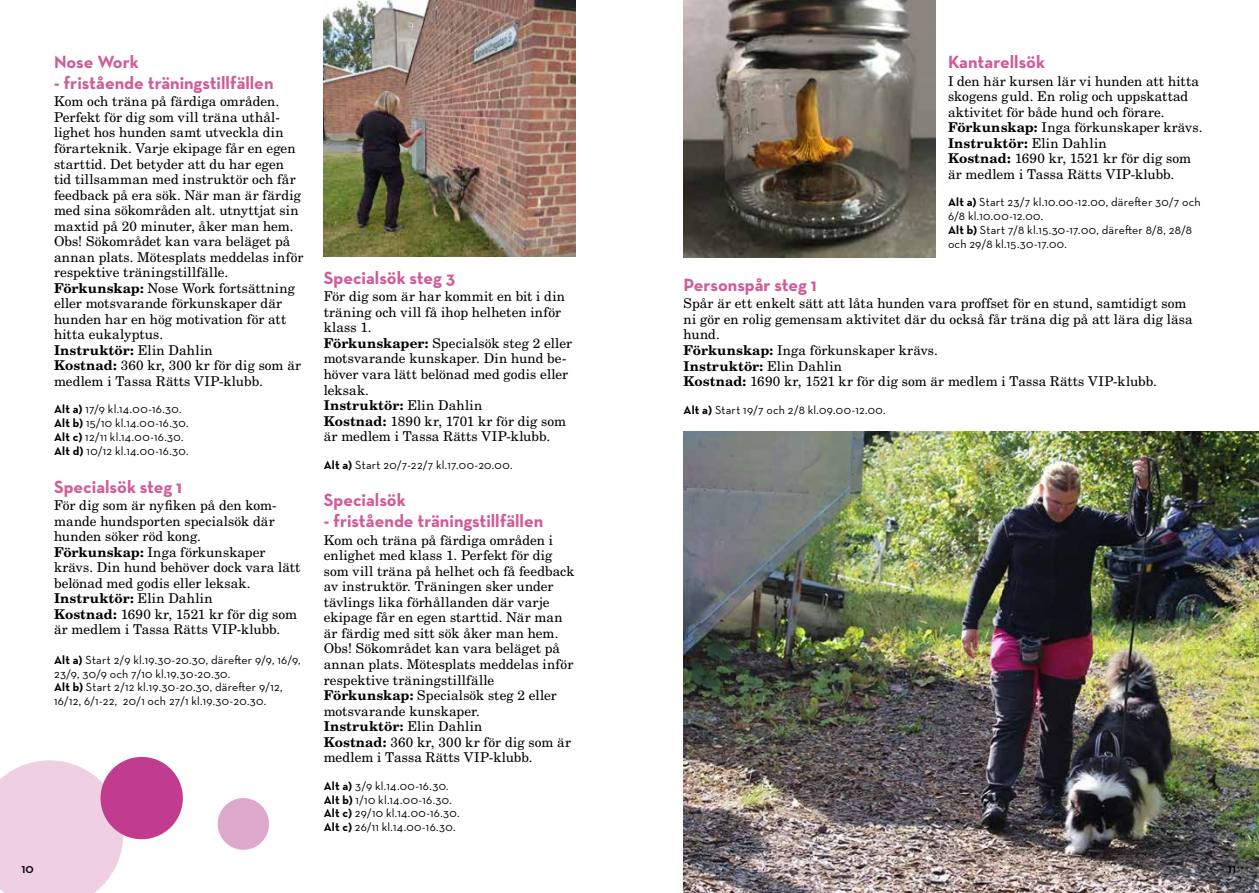
<style>
.page{position:relative;width:1259px;height:893px;background:#fff}
.page>*{position:absolute;margin:0;border:0;box-sizing:border-box;transform-origin:0 0}
.t1{font:700 18px "Neutraface Text";color:#d15b98}
.t2{font:13.5px/15.5px "New Century Schlbk LT Std";letter-spacing:.005em;color:#000}
.t3{font:600 13.5px "Neutraface Text";color:#000}
.t4{font:12px/13.8px "Neutraface Text";letter-spacing:.025em;color:#000}
.s1{font-weight:700}
</style>
<div class="page">
<svg style="left:0;top:760px;width:123px;height:133px;background:#f0d3e5"></svg>
<div style="left:218px;top:798px;width:51px;height:52px;background:#dea7cc;border-radius:50%"></div>
<div style="left:101px;top:757px;width:82px;height:82px;background:#c13c8e;border-radius:50%"></div>
<img style="left:683px;top:432px;width:576px;height:461px">
<img style="left:324px;top:0;width:251px;height:257px">
<img style="left:683px;top:0;width:252px;height:257px">
<h1 class="t1" style="left:54px;top:50px;width:86px">Nose Work</h1>
<h1 class="t1" style="left:54px;top:71px;width:221px">- fristående träningstillfällen</h1>
<p class="t2" style="left:54px;top:94px;width:251px">Kom och träna på färdiga områden.<br>Perfekt för dig som vill träna uthål&shy;lighet hos hunden samt utveckla din förarteknik. Varje ekipage får en egen starttid. Det betyder att du har egen tid tillsamman med instruktör och får feedback på era sök. När man är färdig med sina sökområden alt. utnyttjat sin maxtid på 20 minuter, åker man hem.<br>Obs! Sökområdet kan vara beläget på annan plats. Mötesplats meddelas inför respektive träningstillfälle.<br><span class="s1">Förkunskap:</span> Nose Work fortsättning eller motsvarande förkunskaper där hunden har en hög motivation för att hitta eukalyptus.<br><span class="s1">Instruktör:</span> Elin Dahlin<br><span class="s1">Kostnad:</span> 360 kr, 300 kr för dig som är medlem i Tassa Rätts VIP-klubb.</p>
<p class="t4" style="left:54px;top:402px;width:136px"><span class="s1">Alt a)</span> 17/9 kl.14.00-16.30.<br><span class="s1">Alt b)</span> 15/10 kl.14.00-16.30.<br><span class="s1">Alt c)</span> 12/11 kl.14.00-16.30.<br><span class="s1">Alt d)</span> 10/12 kl.14.00-16.30.</p>
<h1 class="t1" style="left:54px;top:475px;width:130px">Specialsök steg 1</h1>
<p class="t2" style="left:54px;top:498px;width:248px">För dig som är nyfiken på den kom&shy;mande hundsporten specialsök där hunden söker röd kong.<br><span class="s1">Förkunskap:</span> Inga förkunskaper krävs. Din hund behöver dock vara lätt belönad med godis eller leksak.<br><span class="s1">Instruktör:</span> Elin Dahlin<br><span class="s1">Kostnad:</span> 1690 kr, 1521 kr för dig som är medlem i Tassa Rätts VIP-klubb.</p>
<p class="t4" style="left:54px;top:653px;width:248px"><span class="s1">Alt a)</span> Start 2/9 kl.19.30-20.30, därefter 9/9, 16/9, 23/9, 30/9 och 7/10 kl.19.30-20.30.<br><span class="s1">Alt b)</span> Start 2/12 kl.19.30-20.30, därefter 9/12, 16/12, 6/1-22, 20/1 och 27/1 kl.19.30-20.30.</p>
<h1 class="t1" style="left:324px;top:266px;width:133px">Specialsök steg 3</h1>
<p class="t2" style="left:324px;top:289px;width:250px">För dig som är har kommit en bit i din träning och vill få ihop helheten inför klass 1.<br><span class="s1">Förkunskaper:</span> Specialsök steg 2 eller motsvarande kunskaper. Din hund be&shy;höver vara lätt belönad med godis eller leksak.<br><span class="s1">Instruktör:</span> Elin Dahlin<br><span class="s1">Kostnad:</span> 1890 kr, 1701 kr för dig som är medlem i Tassa Rätts VIP-klubb.</p>
<p class="t4" style="left:324px;top:458px;width:190px"><span class="s1">Alt a)</span> Start 20/7-22/7 kl.17.00-20.00.</p>
<h1 class="t1" style="left:324px;top:489px;width:83px">Specialsök</h1>
<h1 class="t1" style="left:324px;top:509px;width:221px">- fristående träningstillfällen</h1>
<p class="t2" style="left:324px;top:532px;width:252px">Kom och träna på färdiga områden i enlighet med klass 1. Perfekt för dig som vill träna på helhet och få feedback av instruktör. Träningen sker under tävlings lika förhållanden där varje ekipage får en egen starttid. När man är färdig med sitt sök åker man hem.<br>Obs! Sökområdet kan vara beläget på annan plats. Mötesplats meddelas inför respektive träningstillfälle <span class="s1">Förkunskap:</span> Specialsök steg 2 eller motsvarande kunskaper.<br><span class="s1">Instruktör:</span> Elin Dahlin<br><span class="s1">Kostnad:</span> 360 kr, 300 kr för dig som är medlem i Tassa Rätts VIP-klubb.</p>
<p class="t4" style="left:324px;top:779px;width:137px"><span class="s1">Alt a)</span> 3/9 kl.14.00-16.30.<br><span class="s1">Alt b)</span> 1/10 kl.14.00-16.30.<br><span class="s1">Alt c)</span> 29/10 kl.14.00-16.30.<br><span class="s1">Alt c)</span> 26/11 kl.14.00-16.30.</p>
<h1 class="t1" style="left:948px;top:50px;width:99px">Kantarellsök</h1>
<p class="t2" style="left:948px;top:73px;width:256px">I den här kursen lär vi hunden att hitta skogens guld. En rolig och uppskattad aktivitet för både hund och förare.<br><span class="s1">Förkunskap:</span> Inga förkunskaper krävs.<br><span class="s1">Instruktör:</span> Elin Dahlin<br><span class="s1">Kostnad:</span> 1690 kr, 1521 kr för dig som är medlem i Tassa Rätts VIP-klubb.</p>
<p class="t4" style="left:948px;top:195px;width:254px"><span class="s1">Alt a)</span> Start 23/7 kl.10.00-12.00, därefter 30/7 och 6/8 kl.10.00-12.00.<br><span class="s1">Alt b)</span> Start 7/8 kl.15.30-17.00, därefter 8/8, 28/8 och 29/8 kl.15.30-17.00.</p>
<h1 class="t1" style="left:683px;top:273px;width:135px">Personspår steg 1</h1>
<p class="t2" style="left:683px;top:296px;width:510px">Spår är ett enkelt sätt att låta hunden vara proffset för en stund, samtidigt som ni gör en rolig gemensam aktivitet där du också får träna dig på att lära dig läsa hund.<br><span class="s1">Förkunskap:</span> Inga förkunskaper krävs.<br><span class="s1">Instruktör:</span> Elin Dahlin<br><span class="s1">Kostnad:</span> 1690 kr, 1521 kr för dig som är medlem i Tassa Rätts VIP-klubb.</p>
<p class="t4" style="left:683px;top:402px;width:204px"><span class="s1">Alt a)</span> Start 19/7 och 2/8 kl.09.00-12.00.</p>
<p class="t3" style="left:21px;top:860px;width:14px">10</p>
<p class="t3" style="left:1227px;top:860px;width:10px">11</p>
</div>
